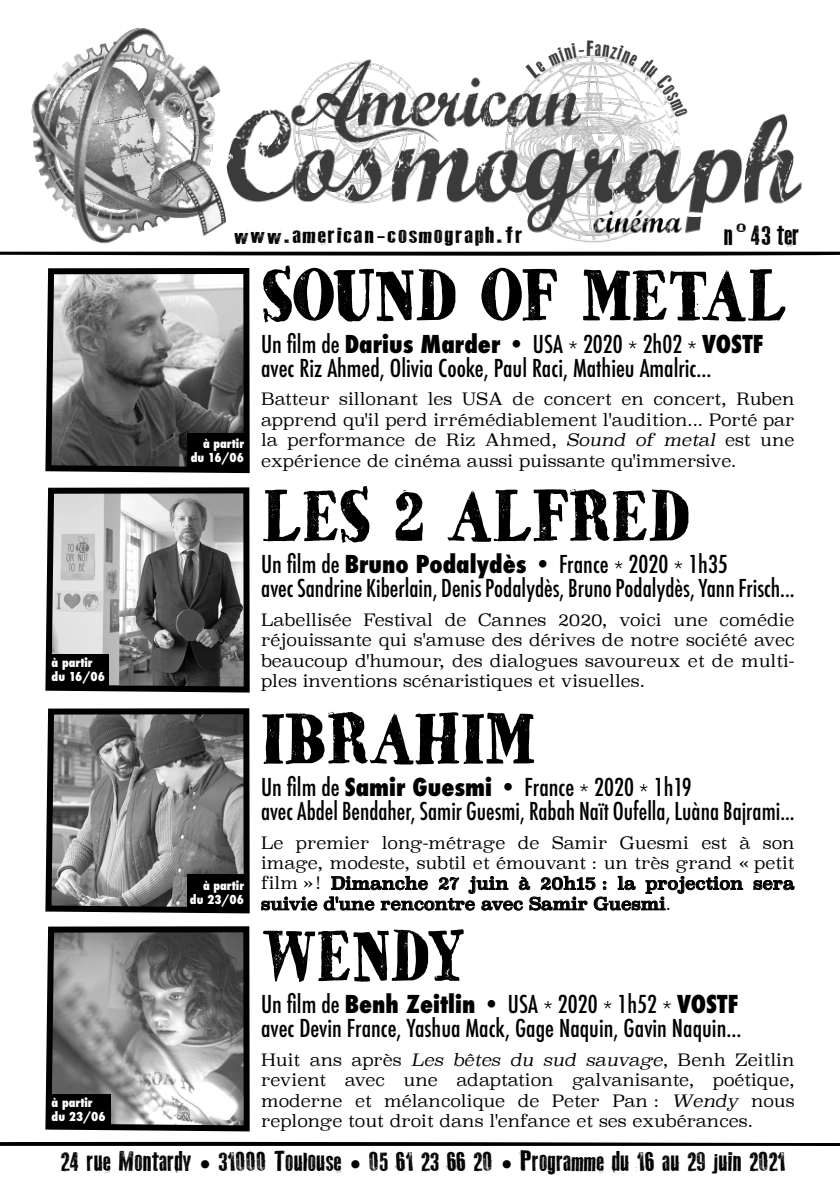
<style>
.page{position:relative;width:840px;height:1191px;background:#fff}
.page>*{position:absolute;margin:0;border:0;box-sizing:border-box;transform-origin:0 0}
.Texte_films{font:72.4px "HVD Bodedo";letter-spacing:-.02em;color:#000;scale:.8 1}
.Texte_films-2{font:72.4px "HVD Bodedo";letter-spacing:-.055em;color:#000;scale:.8 1}
.Texte_films-3{font:72.4px "HVD Bodedo";letter-spacing:-.02em;color:#000;scale:.75 1}
.t1{font:32px "Old Typography";color:#000}
.t2{font:31px "Old Typography";color:#000}
.t3{font:25.2px "Old Typography";letter-spacing:.04em;color:#000;scale:1.35 1}
.Infos_films{font:500 condensed 24px "Futura";color:#000}
.Infos_films-2{font:500 condensed 24px "Futura";color:#000;scale:.96 1}
.Texte_films-4{font:17px/20.4px "Superclarendon Lt";color:#000;text-align:justify}
.Texte_films-5{font:800 condensed 12px/14.4px "Futura";color:#fff;text-align:right}
.s1{font-size:22.2px}
.s2{font-weight:800}
.s3{font-family:"Superclarendon";font-weight:300;font-style:italic}
.s4{font-family:"Superclarendon"}
.s5{font-family:"Minion Pro"}
</style>
<div class="page">
<svg style="left:0;top:251px;width:839px;height:4px"></svg>
<img style="left:10px;top:28px;width:822px;height:228px">
<svg style="left:0;top:1141px;width:839px;height:5px"></svg>
<svg style="left:45px;top:268px;width:205px;height:206px;background:#7a7a7a"></svg>
<svg style="left:45px;top:487px;width:205px;height:206px;background:#878787"></svg>
<svg style="left:45px;top:708px;width:205px;height:206px;background:#7c7c7c"></svg>
<svg style="left:45px;top:926px;width:205px;height:206px;background:#848484"></svg>
<svg style="left:753px;top:880px;width:41px;height:10px"></svg>
<svg style="left:261px;top:896px;width:56px;height:14px"></svg>
<svg style="left:323px;top:876px;width:419px;height:34px"></svg>
<div style="left:187px;top:433px;width:60px;height:37px;background:#000"></div>
<div style="left:50px;top:654px;width:59px;height:33px;background:#000"></div>
<div style="left:51px;top:1094px;width:59px;height:31px;background:#000"></div>
<div style="left:187px;top:874px;width:60px;height:37px;background:#000"></div>
<svg style="left:524px;top:39px;width:164px;height:80px"></svg>
<p class="Texte_films-5" style="left:52px;top:655px;width:55px;text-align:left">à partir du 16/06</p>
<p class="Texte_films-5" style="left:52px;top:1095px;width:56px;text-align:left">à partir du 23/06</p>
<p class="t3" style="left:234px;top:221px;width:215px"><span class="s1">www</span>.american-cosmograph.fr</p>
<p class="t1" style="left:723px;top:217px;width:78px">n° 43 ter</p>
<p class="Texte_films-2" style="left:261px;top:249px;width:659px">SOUND OF METAL</p>
<p class="Infos_films" style="left:261px;top:328px;width:503px">Un film de <span class="s2">Darius Marder •</span> USA * 2020 * 2h02 * <span class="s2">VOSTF</span></p>
<p class="Infos_films" style="left:261px;top:352px;width:451px">avec Riz Ahmed, Olivia Cooke, Paul Raci, Mathieu Amalric...</p>
<p class="Texte_films-4" style="left:261px;top:389px;width:534px">Batteur sillonant les USA de concert en concert, Ruben apprend qu'il perd irrémédiablement l'audition... Porté par la performance de Riz Ahmed, <span class="s3">Sound of metal</span> est une expérience de cinéma aussi puissante qu'immersive.</p>
<p class="Texte_films" style="left:261px;top:470px;width:538px">LES 2 ALFRED</p>
<p class="Infos_films" style="left:261px;top:549px;width:468px">Un film de <span class="s2">Bruno Podalydès •</span> France * 2020 * 1h35</p>
<p class="Infos_films" style="left:261px;top:573px;width:535px">avec Sandrine Kiberlain, Denis Podalydès, Bruno Podalydès, Yann Frisch...</p>
<p class="Texte_films-4" style="left:261px;top:609px;width:535px">Labellisée Festival de Cannes 2020, voici une comédie réjouissante qui s'amuse des dérives de notre société avec beaucoup d'humour, des dialogues savoureux et de multi&shy;ples inventions scénaristiques et visuelles.</p>
<p class="Texte_films" style="left:261px;top:692px;width:344px">IBRAHIM</p>
<p class="Infos_films" style="left:261px;top:771px;width:432px">Un film de <span class="s2">Samir Guesmi •</span> France * 2020 * 1h19</p>
<p class="Infos_films-2" style="left:261px;top:795px;width:557px">avec Abdel Bendaher, Samir Guesmi, Rabah Naït Oufella, Luàna Bajrami...</p>
<p class="Texte_films-4" style="left:261px;top:832px;width:534px">Le premier long-métrage de Samir Guesmi est à son image, modeste, subtil et émouvant : un très grand « petit film »! <span class="s4">Dimanche 27 juin à 20h15 : la projection sera suivie d'une rencontre avec Samir Guesmi</span>.</p>
<p class="Texte_films-5" style="left:191px;top:436px;width:55px">à partir du 16/06</p>
<p class="Texte_films-5" style="left:190px;top:878px;width:56px">à partir du 23/06</p>
<p class="Texte_films-3" style="left:261px;top:909px;width:274px">WENDY</p>
<p class="Infos_films" style="left:261px;top:989px;width:478px">Un film de <span class="s2">Benh Zeitlin •</span> USA * 2020 * 1h52 * <span class="s2">VOSTF</span></p>
<p class="Infos_films" style="left:261px;top:1013px;width:481px">avec Devin France, Yashua Mack, Gage Naquin, Gavin Naquin...</p>
<p class="Texte_films-4" style="left:261px;top:1049px;width:534px">Huit ans après <span class="s3">Les bêtes du sud sauvage</span>, Benh Zeitlin revient avec une adaptation galvanisante, poétique, moderne et mélancolique de Peter Pan : <span class="s3">Wendy</span> nous replonge tout droit dans l'enfance et ses exubérances.</p>
<p class="t2" style="left:61px;top:1144px;width:726px">24 rue Montardy <span class="s5">•</span> 31000 Toulouse <span class="s5">•</span> 05 61 23 66 20 <span class="s5">•</span> Programme du 16 au 29 juin 2021</p>
</div>
